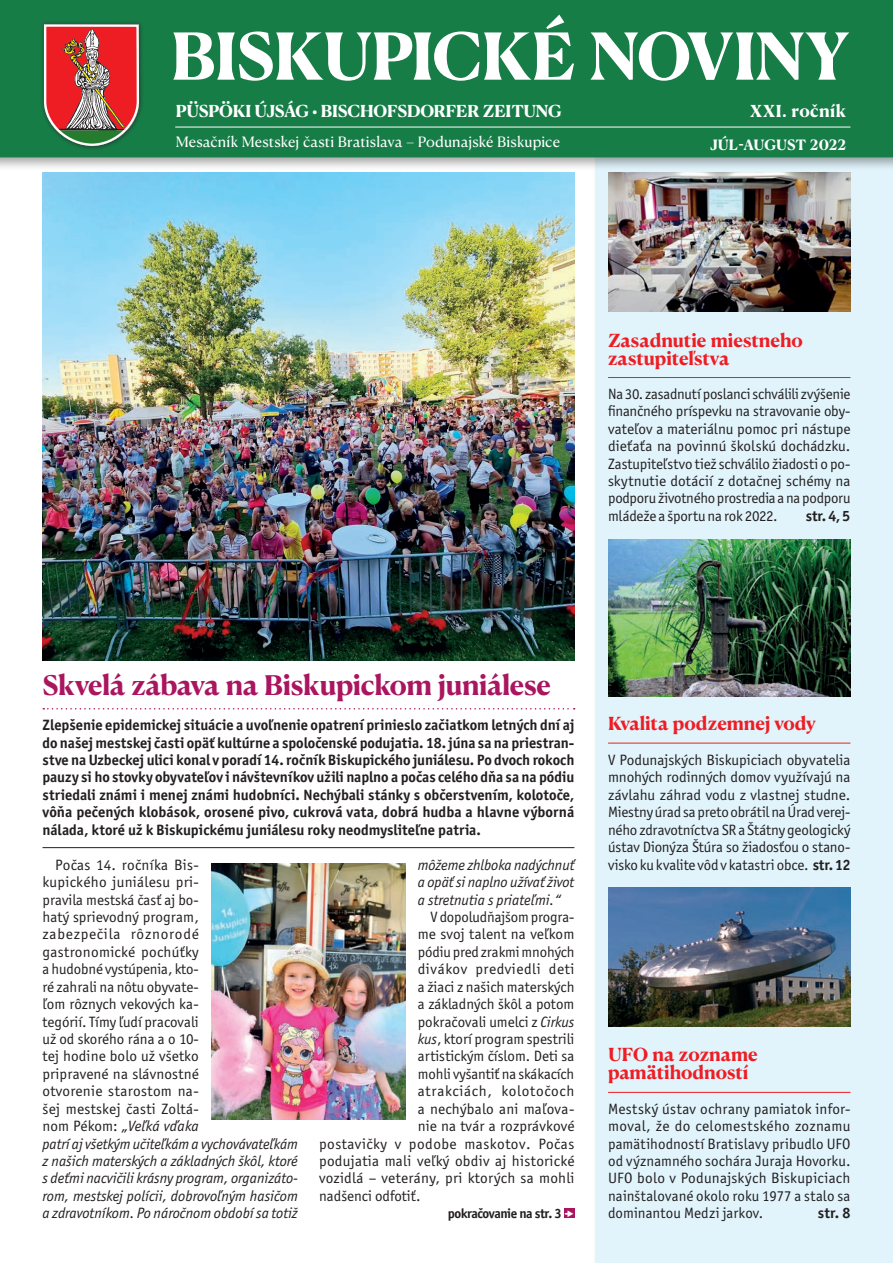
<style>
.page{position:relative;width:893px;height:1263px;background:#fff}
.page>*{position:absolute;margin:0;border:0;box-sizing:border-box;transform-origin:0 0}
.t1{font:700 64.5px "Canela Text";letter-spacing:-.02em;color:#fff}
.t2{font:700 27px "Canela Text";letter-spacing:-.02em;color:#aa155f}
.t3{font:700 18px/18px "Canela Text";letter-spacing:-.005em;color:#ee1d23}
.t4{font:700 16.5px "Canela Text";letter-spacing:-.015em;color:#fff}
.t5{font:700 16.5px "Canela Text";letter-spacing:.02em;color:#fff}
.t6{font:15px/17.4px "Officina Sans Itc TOT";letter-spacing:.005em;color:#231f20;text-align:justify}
.t7{font:700 15px/17.4px "Officina Sans Itc TOT";color:#231f20;text-align:justify}
.t8{font:italic 15px/17.4px "Officina Sans Itc TOT";color:#231f20;text-align:justify}
.t9{font:15px "Officina Sans Itc TOT";letter-spacing:.03em;color:#231f20}
.t10{font:15px "Officina Sans Itc TOT";letter-spacing:.035em;color:#231f20}
.t11{font:15px "Officina Sans Itc TOT";letter-spacing:.045em;color:#231f20}
.t12{font:14.25px "Canela Text";letter-spacing:.005em;color:#fff}
.t13{font:700 14.25px "Canela Text";letter-spacing:.005em;color:#fff}
.t14{font:700 13.5px "Officina Sans Itc TOT";letter-spacing:-.03em;color:#231f20}
.s1{font-style:italic}
.s2{font-weight:700}
</style>
<div class="page">
<img style="left:43px;top:172px;width:531px;height:488px">
<div style="left:595px;top:158px;width:298px;height:1105px;background:#e1f4fc"></div>
<div style="left:564px;top:1208px;width:10px;height:10px;background:#aa155f"></div>
<hr style="left:608px;top:377px;width:242px;height:1px;background:#ee1d23">
<hr style="left:608px;top:743px;width:242px;height:1px;background:#ee1d23">
<hr style="left:608px;top:1092px;width:242px;height:1px;background:#ee1d23">
<img style="left:608px;top:172px;width:242px;height:140px">
<img style="left:608px;top:539px;width:242px;height:157px">
<img style="left:608px;top:887px;width:242px;height:139px">
<div style="left:0;top:0;width:893px;height:171px;background:#231f20;opacity:.4"></div>
<div style="left:0;top:0;width:893px;height:157px;background:#177d47"></div>
<div style="left:40px;top:20px;width:105px;height:131px;background:#231f20;opacity:.65"></div>
<img style="left:43px;top:21px;width:97px;height:127px">
<svg style="left:43px;top:23px;width:97px;height:124px;background:#b5594f"></svg>
<hr style="left:175px;top:127px;width:675px;height:1px;background:#fff">
<svg style="left:43px;top:708px;width:532px;height:1px"></svg>
<hr style="left:43px;top:847px;width:531px;height:1px;background:#231f20">
<img style="left:212px;top:863px;width:193px;height:256px">
<h1 class="t1" style="left:171px;top:-4px;width:681px">BISKUPICKÉ NOVINY</h1>
<p class="t4" style="left:176px;top:96px;width:387px">PÜSPÖKI ÚJSÁG • BISCHOFSDORFER ZEITUNG</p>
<p class="t5" style="left:750px;top:96px;width:98px">XXI. ročník</p>
<p class="t12" style="left:176px;top:130px;width:386px">Mesačník Mestskej časti Bratislava – Podunajské Biskupice</p>
<p class="t13" style="left:710px;top:131px;width:138px">JÚL-AUGUST 2022</p>
<p class="t3" style="left:608px;top:328px;width:196px">Zasadnutie miestneho zastupiteľstva</p>
<p class="t6" style="left:608px;top:385px;width:244px">Na 30. zasadnutí poslanci schválili zvýšenie finančného príspevku na stravovanie oby&shy;vateľov a materiálnu pomoc pri nástupe dieťaťa na povinnú školskú dochádzku.<br>Zastupiteľstvo tiež schválilo žiadosti o po&shy;skytnutie dotácií z dotačnej schémy na podporu životného prostredia ana podporu mládeže a športu na rok 2022.</p>
<p class="t7" style="left:806px;top:507px;width:46px">str. 4, 5</p>
<h2 class="t2" style="left:43px;top:660px;width:510px">Skvelá zábava na Biskupickom juniálese</h2>
<p class="t7" style="left:43px;top:716px;width:533px">Zlepšenie epidemickej situácie a uvoľnenie opatrení prinieslo začiatkom letných dní aj do našej mestskej časti opäť kultúrne a spoločenské podujatia. 18. júna sa na priestran&shy;stve na Uzbeckej ulici konal v poradí 14. ročník Biskupického juniálesu. Po dvoch rokoch pauzy si ho stovky obyvateľov i návštevníkov užili naplno a počas celého dňa sa na pódiu striedali známi i menej známi hudobníci. Nechýbali stánky s občerstvením, kolotoče, vôňa pečených klobások, orosené pivo, cukrová vata, dobrá hudba a hlavne výborná nálada, ktoré už k Biskupickému juniálesu roky neodmysliteľne patria.</p>
<p class="t6" style="left:43px;top:856px;width:257px;text-align:left;text-indent:13px">Počas 14. ročníka Bis-<br>kupického juniálesu pri-<br>pravila mestská časť aj bo-<br>hatý sprievodný program,<br>zabezpečila rôznorodé<br>gastronomické pochúťky<br>a hudobné vystúpenia, kto-<br>ré zahrali na nôtu obyvate-<br>ľom rôznych vekových ka-<br>tegórií. Tímy ľudí pracovali<br>už od skorého rána a o 10-<br>tej hodine bolo už všetko<br>pripravené na slávnostné<br>otvorenie starostom na-<br>šej mestskej časti Zoltá-<br>nom Pékom: <span class="s1">„Veľká vďaka<br>patrí aj všetkým učiteľkám a vychovávateľkám z našich materských a základných škôl, ktoré s deťmi nacvičili krásny program, organizáto&shy;rom, mestskej polícii, dobrovoľným hasičom a zdravotníkom. Po náročnom období sa totiž</span></p>
<p class="t8" style="left:418px;top:856px;width:158px">môžeme zhlboka nadýchnuť a opäť si naplno užívať život a stretnutia s priateľmi.“</p>
<p class="t6" style="left:431px;top:908px;width:145px">V dopoludňajšom progra-</p>
<p class="t6" style="left:418px;top:926px;width:158px">me svoj talent na veľkom</p>
<p class="t6" style="left:418px;top:943px;width:158px">pódiu pred zrakmi mnohých</p>
<p class="t10" style="left:418px;top:960px;width:158px">divákov predviedli deti</p>
<p class="t6" style="left:418px;top:978px;width:158px">a žiaci z našich materských</p>
<p class="t6" style="left:418px;top:995px;width:158px">a základných škôl a potom</p>
<p class="t6" style="left:418px;top:1013px;width:158px">pokračovali umelci z <span class="s1">Cirkus</span></p>
<p class="t6" style="left:418px;top:1030px;width:158px"><span class="s1">kus</span>, ktorí program spestrili</p>
<p class="t6" style="left:418px;top:1048px;width:158px">artistickým číslom. Deti sa</p>
<p class="t6" style="left:418px;top:1065px;width:158px">mohli vyšantiť na skákacích</p>
<p class="t11" style="left:418px;top:1082px;width:158px">atrakciách, kolotočoch</p>
<p class="t6" style="left:418px;top:1100px;width:158px">a nechýbalo ani maľova-</p>
<p class="t6" style="left:418px;top:1117px;width:158px">nie na tvár a rozprávkové</p>
<p class="t9" style="left:319px;top:1135px;width:257px">postavičky v podobe maskotov. Počas</p>
<p class="t6" style="left:319px;top:1152px;width:257px">podujatia mali veľký obdiv aj historické</p>
<p class="t6" style="left:319px;top:1170px;width:257px">vozidlá – veterány, pri ktorých sa mohli</p>
<p class="t6" style="left:319px;top:1187px;width:103px">nadšenci odfotiť.</p>
<p class="t14" style="left:448px;top:1205px;width:115px">pokračovanie na str. 3</p>
<p class="t3" style="left:608px;top:712px;width:209px">Kvalita podzemnej vody</p>
<p class="t6" style="left:608px;top:751px;width:244px">V Podunajských Biskupiciach obyvatelia mnohých rodinných domov využívajú na závlahu záhrad vodu z vlastnej studne.<br>Miestny úrad sa preto obrátil na Úrad verej&shy;ného zdravotníctva SR a Štátny geologický ústav Dionýza Štúra so žiadosťou o stano&shy;visko ku kvalite vôd v katastri obce. <span class="s2">str.12</span></p>
<p class="t3" style="left:608px;top:1043px;width:151px">UFO na zozname pamätihodností</p>
<p class="t6" style="left:608px;top:1100px;width:244px">Mestský ústav ochrany pamiatok infor&shy;moval, že do celomestského zoznamu pamätihodností Bratislavy pribudlo UFO od významného sochára Juraja Hovorku.<br>UFO bolo v Podunajských Biskupiciach nainštalované okolo roku 1977 a stalo sa dominantou Medzi jarkov.</p>
<p class="t7" style="left:818px;top:1204px;width:34px">str. 8</p>
</div>
